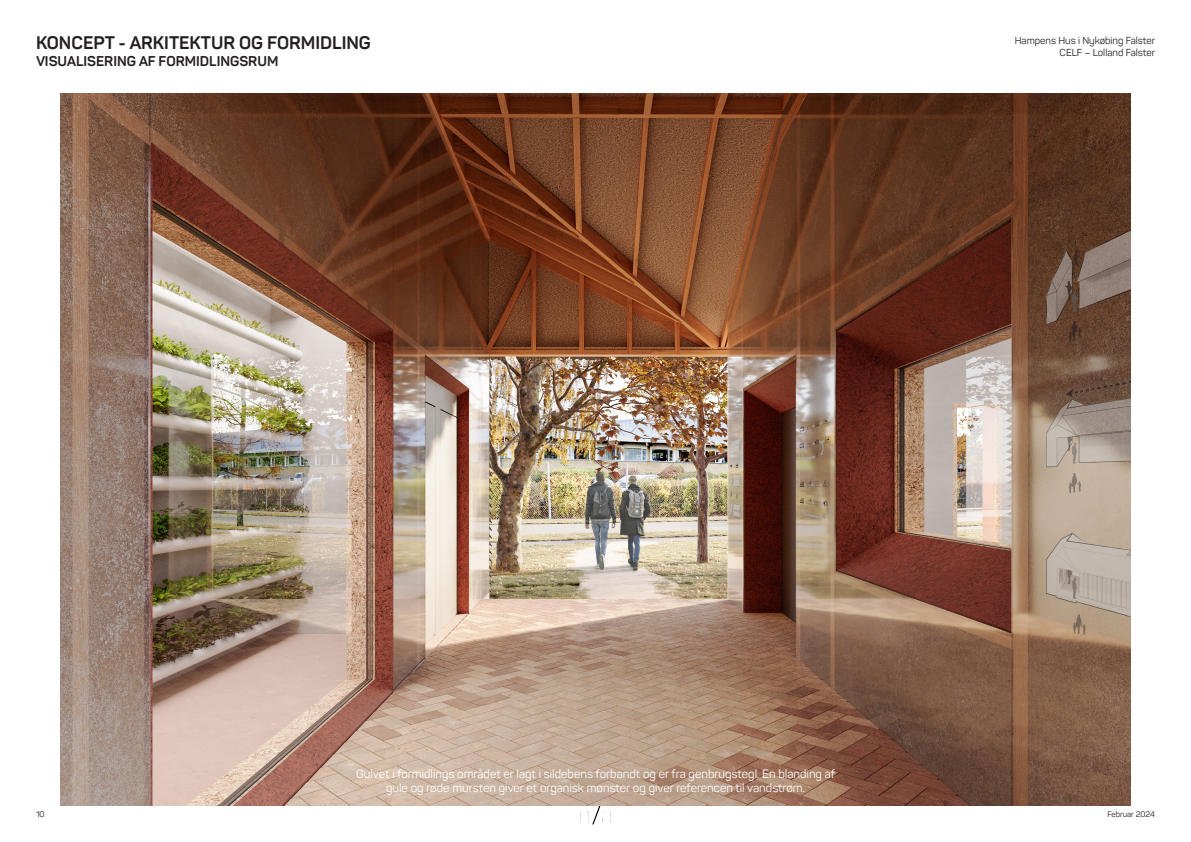
<style>
.page{position:relative;width:1191px;height:842px;background:#fff}
.page>*{position:absolute;margin:0;border:0;box-sizing:border-box;transform-origin:0 0}
.t1{font:700 18px "Panton";color:#231f20}
.t2{font:700 14px "Panton";color:#231f20}
.t3{font:12px/14.4px "Panton";color:#fff;text-align:center}
.t4{font:10px/12px "Panton";color:#231f20;text-align:right}
.t5{font:8px "Panton";color:#231f20}
</style>
<div class="page">
<img style="left:61px;top:93px;width:1069px;height:713px">
<svg style="left:580px;top:806px;width:31px;height:18px"></svg>
<p class="t1" style="left:36px;top:32px;width:336px">KONCEPT - ARKITEKTUR OG FORMIDLING</p>
<p class="t2" style="left:36px;top:53px;width:244px">VISUALISERING AF FORMIDLINGSRUM</p>
<p class="t4" style="left:1014px;top:34px;width:142px">Hampens Hus i Nykøbing Falster<br>CELF – Lolland Falster</p>
<p class="t3" style="left:356px;top:766px;width:480px">Gulvet i formidlings området er lagt i sildebens forbandt og er fra genbrugstegl. En blanding af gule og røde mursten giver et organisk mønster og giver referencen til vandstrøm.</p>
<p class="t5" style="left:36px;top:809px;width:10px">10</p>
<p class="t5" style="left:1107px;top:809px;width:49px">Februar 2024</p>
</div>
